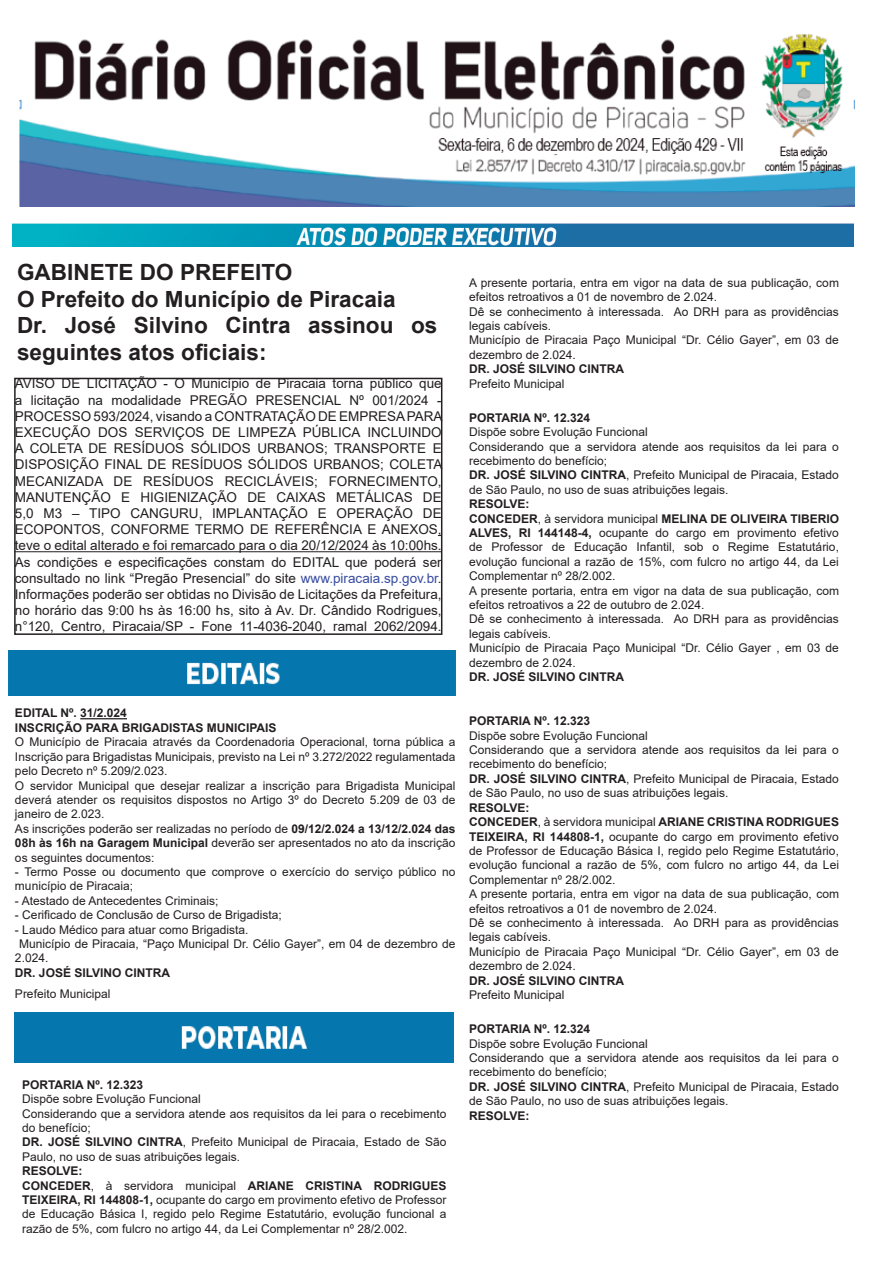
<style>
.page{position:relative;width:893px;height:1263px;background:#fff}
.page>*{position:absolute;margin:0;border:0;box-sizing:border-box;transform-origin:0 0}
.t1{font:700 22.35px/26.7px "Arial";color:#231f20}
.t2{font:13.5px/16.2px "Arial";color:#231f20;text-align:justify}
.t3{font:12px/14.4px "Arial";color:#231f20}
.t4{font:700 12px/14.4px "Arial";color:#231f20}
.s1{color:#364ba0}
.s2{font-weight:700}
</style>
<div class="page">
<img style="left:13px;top:224px;width:840px;height:23px">
<div style="left:14px;top:378px;width:428px;height:257px;border:2px solid #231f20"></div>
<hr style="left:15px;top:551px;width:427px;height:1px;background:#231f20">
<img style="left:9px;top:651px;width:446px;height:45px">
<hr style="left:80px;top:718px;width:47px;height:1px;background:#231f20">
<img style="left:15px;top:1013px;width:439px;height:49px">
<img style="left:19px;top:34px;width:836px;height:172px">
<h1 class="t1" style="left:17px;top:259px;width:422px">GABINETE DO PREFEITO<br>O Prefeito do Município de Piracaia<br>Dr. José Silvino Cintra assinou os seguintes atos oficiais:</h1>
<p class="t2" style="left:15px;top:375px;width:429px">AVISO DE LICITAÇÃO - O Município de Piracaia torna público que a licitação na modalidade PREGÃO PRESENCIAL Nº 001/2024 - PROCESSO 593/2024, visando a CONTRATAÇÃO DE EMPRESA PARA EXECUÇÃO DOS SERVIÇOS DE LIMPEZA PÚBLICA INCLUINDO A COLETA DE RESÍDUOS SÓLIDOS URBANOS; TRANSPORTE E DISPOSIÇÃO FINAL DE RESÍDUOS SÓLIDOS URBANOS; COLETA MECANIZADA DE RESÍDUOS RECICLÁVEIS; FORNECIMENTO, MANUTENÇÃO E HIGIENIZAÇÃO DE CAIXAS METÁLICAS DE 5,0 M3 – TIPO CANGURU, IMPLANTAÇÃO E OPERAÇÃO DE ECOPONTOS, CONFORME TERMO DE REFERÊNCIA E ANEXOS, teve o edital alterado e foi remarcado para o dia 20/12/2024 às 10:00hs.<br>As condições e especificações constam do EDITAL que poderá ser consultado no link “Pregão Presencial” do site <span class="s1">www.piracaia.sp.gov.br</span>.<br>Informações poderão ser obtidas no Divisão de Licitações da Prefeitura, no horário das 9:00 hs às 16:00 hs, sito à Av. Dr. Cândido Rodrigues, n°120, Centro, Piracaia/SP - Fone 11-4036-2040, ramal 2062/2094.</p>
<p class="t4" style="left:15px;top:706px;width:263px">EDITAL Nº. 31/2.024<br>INSCRIÇÃO PARA BRIGADISTAS MUNICIPAIS</p>
<p class="t3" style="left:15px;top:735px;width:442px">O Município de Piracaia através da Coordenadoria Operacional, torna pública a Inscrição para Brigadistas Municipais, previsto na Lei nº 3.272/2022 regulamentada pelo Decreto nº 5.209/2.023.<br>O servidor Municipal que desejar realizar a inscrição para Brigadista Municipal deverá atender os requisitos dispostos no Artigo 3º do Decreto 5.209 de 03 de janeiro de 2.023.<br>As inscrições poderão ser realizadas no período de <span class="s2">09/12/2.024 a 13/12/2.024 das 08h às 16h na Garagem Municipal</span> deverão ser apresentados no ato da inscrição os seguintes documentos:</p>
<p class="t3" style="left:15px;top:864px;width:442px">- Termo Posse ou documento que comprove o exercício do serviço público no município de Piracaia;</p>
<p class="t3" style="left:15px;top:893px;width:205px">- Atestado de Antecedentes Criminais;</p>
<p class="t3" style="left:15px;top:908px;width:268px">- Cerificado de Conclusão de Curso de Brigadista;</p>
<p class="t3" style="left:15px;top:922px;width:235px">- Laudo Médico para atuar como Brigadista.</p>
<p class="t3" style="left:19px;top:936px;width:438px">Município de Piracaia, “Paço Municipal Dr. Célio Gayer”, em 04 de dezembro de</p>
<p class="t3" style="left:15px;top:951px;width:35px">2.024.</p>
<p class="t4" style="left:15px;top:965px;width:157px">DR. JOSÉ SILVINO CINTRA</p>
<p class="t3" style="left:15px;top:987px;width:97px">Prefeito Municipal</p>
<p class="t4" style="left:22px;top:1077px;width:123px">PORTARIA Nº. 12.323</p>
<p class="t3" style="left:22px;top:1092px;width:426px">Dispõe sobre Evolução Funcional<br>Considerando que a servidora atende aos requisitos da lei para o recebimento do benefício;<br><span class="s2">DR. JOSÉ SILVINO CINTRA</span>, Prefeito Municipal de Piracaia, Estado de São Paulo, no uso de suas atribuições legais.</p>
<p class="t3" style="left:22px;top:1164px;width:426px"><span class="s2">RESOLVE:<br>CONCEDER</span>, à servidora municipal <span class="s2">ARIANE CRISTINA RODRIGUES TEIXEIRA, RI 144808-1,</span> ocupante do cargo em provimento efetivo de Professor de Educação Básica I, regido pelo Regime Estatutário, evolução funcional a razão de 5%, com fulcro no artigo 44, da Lei Complementar nº 28/2.002.</p>
<p class="t3" style="left:469px;top:275px;width:371px">A presente portaria, entra em vigor na data de sua publicação, com efeitos retroativos a 01 de novembro de 2.024.<br>Dê se conhecimento à interessada. Ao DRH para as providências legais cabíveis.<br>Município de Piracaia Paço Municipal “Dr. Célio Gayer”, em 03 de dezembro de 2.024.</p>
<p class="t4" style="left:469px;top:362px;width:157px">DR. JOSÉ SILVINO CINTRA</p>
<p class="t3" style="left:469px;top:376px;width:97px">Prefeito Municipal</p>
<p class="t4" style="left:469px;top:410px;width:123px">PORTARIA Nº. 12.324</p>
<p class="t3" style="left:469px;top:425px;width:371px">Dispõe sobre Evolução Funcional<br>Considerando que a servidora atende aos requisitos da lei para o recebimento do benefício;<br><span class="s2">DR. JOSÉ SILVINO CINTRA</span>, Prefeito Municipal de Piracaia, Estado de São Paulo, no uso de suas atribuições legais.</p>
<p class="t3" style="left:469px;top:497px;width:371px"><span class="s2">RESOLVE:<br>CONCEDER</span>, à servidora municipal <span class="s2">MELINA DE OLIVEIRA TIBERIO ALVES, RI 144148-4,</span> ocupante do cargo em provimento efetivo de Professor de Educação Infantil, sob o Regime Estatutário, evolução funcional a razão de 15%, com fulcro no artigo 44, da Lei Complementar nº 28/2.002.<br>A presente portaria, entra em vigor na data de sua publicação, com efeitos retroativos a 22 de outubro de 2.024.<br>Dê se conhecimento à interessada. Ao DRH para as providências legais cabíveis.<br>Município de Piracaia Paço Municipal “Dr. Célio Gayer , em 03 de dezembro de 2.024.</p>
<p class="t4" style="left:469px;top:670px;width:157px">DR. JOSÉ SILVINO CINTRA</p>
<p class="t4" style="left:469px;top:714px;width:123px">PORTARIA Nº. 12.323</p>
<p class="t3" style="left:469px;top:728px;width:371px">Dispõe sobre Evolução Funcional<br>Considerando que a servidora atende aos requisitos da lei para o recebimento do benefício;<br><span class="s2">DR. JOSÉ SILVINO CINTRA</span>, Prefeito Municipal de Piracaia, Estado de São Paulo, no uso de suas atribuições legais.</p>
<p class="t3" style="left:469px;top:800px;width:371px"><span class="s2">RESOLVE:<br>CONCEDER</span>, à servidora municipal <span class="s2">ARIANE CRISTINA RODRIGUES TEIXEIRA, RI 144808-1,</span> ocupante do cargo em provimento efetivo de Professor de Educação Básica I, regido pelo Regime Estatutário, evolução funcional a razão de 5%, com fulcro no artigo 44, da Lei Complementar nº 28/2.002.<br>A presente portaria, entra em vigor na data de sua publicação, com efeitos retroativos a 01 de novembro de 2.024.<br>Dê se conhecimento à interessada. Ao DRH para as providências legais cabíveis.<br>Município de Piracaia Paço Municipal “Dr. Célio Gayer”, em 03 de dezembro de 2.024.</p>
<p class="t4" style="left:469px;top:973px;width:157px">DR. JOSÉ SILVINO CINTRA</p>
<p class="t3" style="left:469px;top:987px;width:97px">Prefeito Municipal</p>
<p class="t4" style="left:469px;top:1022px;width:123px">PORTARIA Nº. 12.324</p>
<p class="t3" style="left:469px;top:1036px;width:371px">Dispõe sobre Evolução Funcional<br>Considerando que a servidora atende aos requisitos da lei para o recebimento do benefício;<br><span class="s2">DR. JOSÉ SILVINO CINTRA</span>, Prefeito Municipal de Piracaia, Estado de São Paulo, no uso de suas atribuições legais.</p>
<p class="t4" style="left:469px;top:1108px;width:62px">RESOLVE:</p>
</div>
